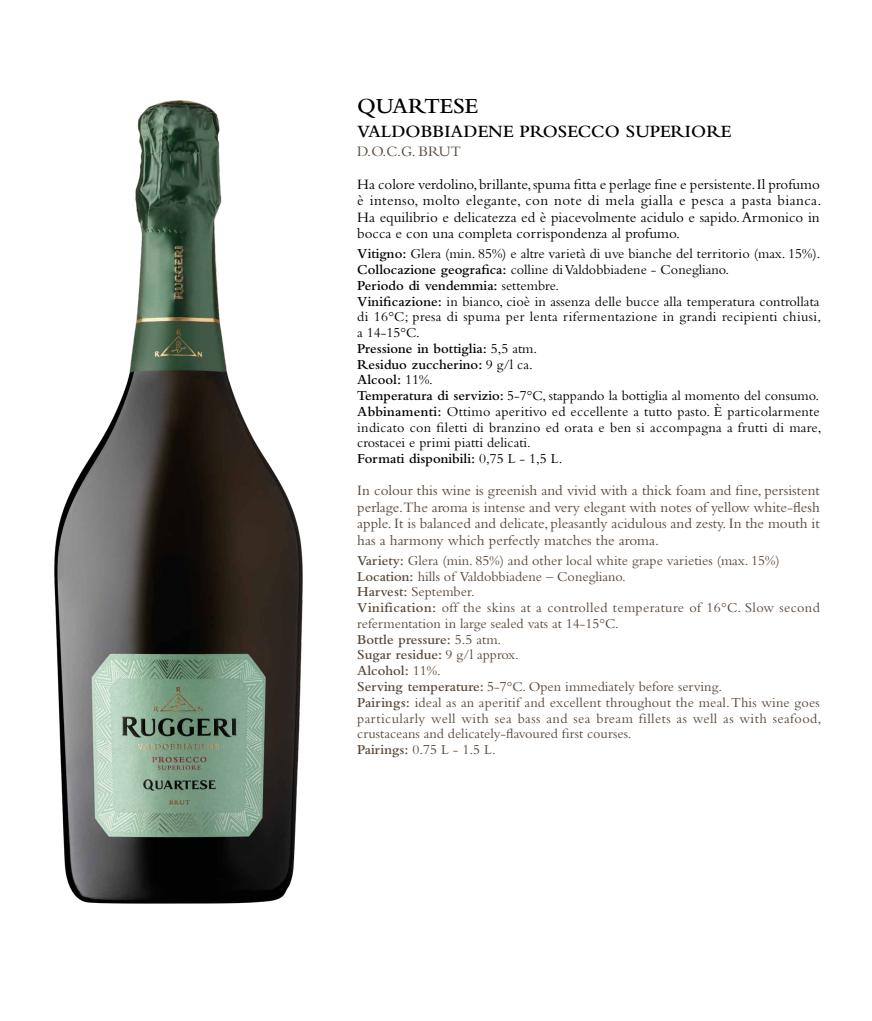
<style>
.page{position:relative;width:872px;height:1021px;background:#fff}
.page>*{position:absolute;margin:0;border:0;box-sizing:border-box;transform-origin:0 0}
.t1{font:600 22.5px "Bembo Std";letter-spacing:.005em;color:#000}
.t2{font:600 18px "Bembo Std";letter-spacing:.005em;color:#000}
.t3{font:15px/16.5px "Bembo Std";color:#594839;text-align:justify}
.t4{font:15px/16.5px "Bembo Std";color:#000;text-align:justify}
.t5{font:14.25px/15.8px "Bembo Std";letter-spacing:.005em;color:#000}
.t6{font:14.25px/15.8px "Bembo Std";color:#594839}
.s1{font-weight:600}
</style>
<div class="page">
<img style="left:54px;top:100px;width:249px;height:804px">
<h1 class="t1" style="left:357px;top:93px;width:122px">QUARTESE</h1>
<p class="t2" style="left:357px;top:121px;width:375px">VALDOBBIADENE PROSECCO SUPERIORE</p>
<p class="t3" style="left:357px;top:143px;width:105px">D.O.C.G. BRUT</p>
<p class="t4" style="left:357px;top:175px;width:465px">Ha colore verdolino, brillante, spuma fitta e perlage fine e persistente. Il profumo è intenso, molto elegante, con note di mela gialla e pesca a pasta bianca.<br>Ha equilibrio e delicatezza ed è piacevolmente acidulo e sapido. Armonico in bocca e con una completa corrispondenza al profumo.</p>
<p class="t5" style="left:357px;top:246px;width:465px"><span class="s1">Vitigno:</span> Glera (min. 85%) e altre varietà di uve bianche del territorio (max. 15%).<br><span class="s1">Collocazione geografica:</span> colline di Valdobbiadene - Conegliano.<br><span class="s1">Periodo di vendemmia:</span> settembre.<br><span class="s1">Vinificazione:</span> in bianco, cioè in assenza delle bucce alla temperatura controllata di 16°C; presa di spuma per lenta rifermentazione in grandi recipienti chiusi, a 14-15°C.<br><span class="s1">Pressione in bottiglia:</span> 5,5 atm.<br><span class="s1">Residuo zuccherino:</span> 9 g/l ca.<br><span class="s1">Alcool:</span> 11%.<br><span class="s1">Temperatura di servizio:</span> 5-7°C, stappando la bottiglia al momento del consumo.<br><span class="s1">Abbinamenti:</span> Ottimo aperitivo ed eccellente a tutto pasto. È particolarmente indicato con filetti di branzino ed orata e ben si accompagna a frutti di mare, crostacei e primi piatti delicati.<br><span class="s1">Formati disponibili:</span> 0,75 L - 1,5 L.</p>
<p class="t3" style="left:357px;top:482px;width:464px">In colour this wine is greenish and vivid with a thick foam and fine, persistent perlage.The aroma is intense and very elegant with notes of yellow white-flesh apple. It is balanced and delicate, pleasantly acidulous and zesty. In the mouth it has a harmony which perfectly matches the aroma.</p>
<p class="t6" style="left:357px;top:552px;width:466px"><span class="s1">Variety:</span> Glera (min. 85%) and other local white grape varieties (max. 15%)<br><span class="s1">Location:</span> hills of Valdobbiadene – Conegliano.<br><span class="s1">Harvest:</span> September.<br><span class="s1">Vinification:</span> off the skins at a controlled temperature of 16°C. Slow second refermentation in large sealed vats at 14-15°C.<br><span class="s1">Bottle pressure:</span> 5.5 atm.<br><span class="s1">Sugar residue:</span> 9 g/l approx.<br><span class="s1">Alcohol:</span> 11%.<br><span class="s1">Serving temperature:</span> 5-7°C. Open immediately before serving.<br><span class="s1">Pairings:</span> ideal as an aperitif and excellent throughout the meal. This wine goes particularly well with sea bass and sea bream fillets as well as with seafood, crustaceans and delicately-flavoured first courses.<br><span class="s1">Pairings:</span> 0.75 L - 1.5 L.</p>
</div>
